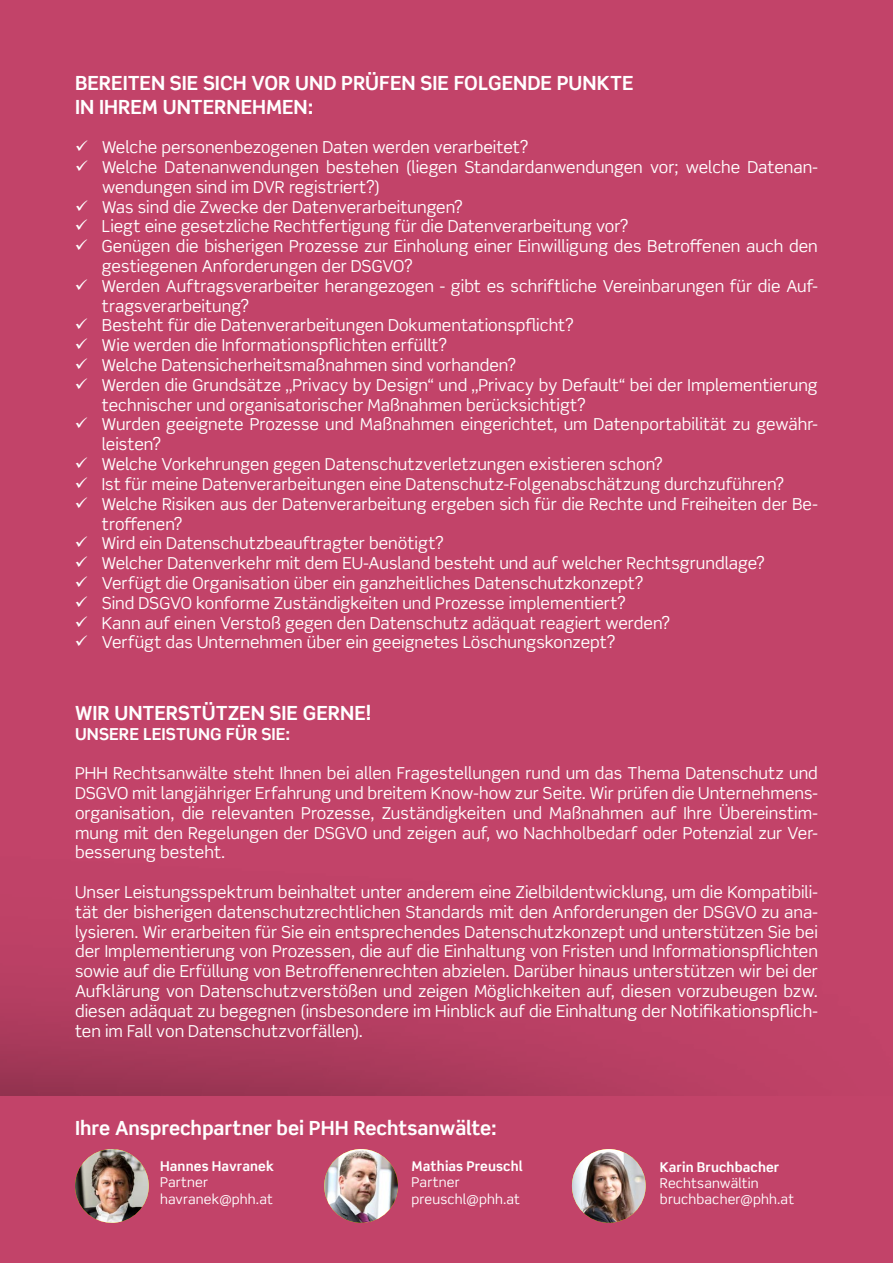
<style>
.page{position:relative;width:893px;height:1263px;background:#c24369}
.page>*{position:absolute;margin:0;border:0;box-sizing:border-box;transform-origin:0 0}
.t1{font:700 19.5px/23.4px "Scene Std";color:#fff}
.t2{font:16.5px/19.8px "Scene Std";color:#fff;text-align:justify}
.t3{font:700 16.5px "Scene Std";letter-spacing:.005em;color:#fff}
.t4{font:13.5px/16.2px "Scene Std";letter-spacing:.01em;color:#fff}
.t5{font:700 13.5px "Scene Std";letter-spacing:.01em;color:#fff}
</style>
<div class="page">
<img style="left:75px;top:1149px;width:74px;height:74px;border-radius:37px">
<img style="left:324px;top:1149px;width:74px;height:74px;border-radius:37px">
<img style="left:572px;top:1149px;width:74px;height:74px;border-radius:37px">
<p class="t1" style="left:75px;top:71px;width:560px">BEREITEN SIE SICH VOR UND PRÜFEN SIE FOLGENDE PUNKTE<br>IN IHREM UNTERNEHMEN:</p>
<p class="t2" style="left:102px;top:137px;width:718px;text-align:left">Welche personenbezogenen Daten werden verarbeitet?<br>Welche Datenanwendungen bestehen (liegen Standardanwendungen vor; welche Datenan&shy;wendungen sind im DVR registriert?)<br>Was sind die Zwecke der Datenverarbeitungen?<br>Liegt eine gesetzliche Rechtfertigung für die Datenverarbeitung vor?<br>Genügen die bisherigen Prozesse zur Einholung einer Einwilligung des Betroffenen auch den gestiegenen Anforderungen der DSGVO?<br>Werden Auftragsverarbeiter herangezogen - gibt es schriftliche Vereinbarungen für die Auf&shy;tragsverarbeitung?<br>Besteht für die Datenverarbeitungen Dokumentationspflicht?<br>Wie werden die Informationspflichten erfüllt?<br>Welche Datensicherheitsmaßnahmen sind vorhanden?<br>Werden die Grundsätze „Privacy by Design“ und „Privacy by Default“ bei der Implementierung technischer und organisatorischer Maßnahmen berücksichtigt?<br>Wurden geeignete Prozesse und Maßnahmen eingerichtet, um Datenportabilität zu gewähr&shy;leisten?<br>Welche Vorkehrungen gegen Datenschutzverletzungen existieren schon?<br>Ist für meine Datenverarbeitungen eine Datenschutz-Folgenabschätzung durchzuführen?<br>Welche Risiken aus der Datenverarbeitung ergeben sich für die Rechte und Freiheiten der Be&shy;troffenen?<br>Wird ein Datenschutzbeauftragter benötigt?<br>Welcher Datenverkehr mit dem EU-Ausland besteht und auf welcher Rechtsgrundlage?<br>Verfügt die Organisation über ein ganzheitliches Datenschutzkonzept?<br>Sind DSGVO konforme Zuständigkeiten und Prozesse implementiert?<br>Kann auf einen Verstoß gegen den Datenschutz adäquat reagiert werden?<br>Verfügt das Unternehmen über ein geeignetes Löschungskonzept?</p>
<p class="t1" style="left:75px;top:701px;width:298px">WIR UNTERSTÜTZEN SIE GERNE!</p>
<p class="t3" style="left:75px;top:723px;width:217px">UNSERE LEISTUNG FÜR SIE:</p>
<p class="t2" style="left:75px;top:763px;width:744px">PHH Rechtsanwälte steht Ihnen bei allen Fragestellungen rund um das Thema Datenschutz und DSGVO mit langjähriger Erfahrung und breitem Know-how zur Seite. Wir prüfen die Unternehmens&shy;organisation, die relevanten Prozesse, Zuständigkeiten und Maßnahmen auf Ihre Übereinstim&shy;mung mit den Regelungen der DSGVO und zeigen auf, wo Nachholbedarf oder Potenzial zur Ver&shy;besserung besteht.</p>
<p class="t2" style="left:75px;top:882px;width:744px">Unser Leistungsspektrum beinhaltet unter anderem eine Zielbildentwicklung, um die Kompatibili&shy;tät der bisherigen datenschutzrechtlichen Standards mit den Anforderungen der DSGVO zu ana&shy;lysieren. Wir erarbeiten für Sie ein entsprechendes Datenschutzkonzept und unterstützen Sie bei der Implementierung von Prozessen, die auf die Einhaltung von Fristen und Informationspflichten sowie auf die Erfüllung von Betroffenenrechten abzielen. Darüber hinaus unterstützen wir bei der Aufklärung von Datenschutzverstößen und zeigen Möglichkeiten auf, diesen vorzubeugen bzw. diesen adäquat zu begegnen (insbesondere im Hinblick auf die Einhaltung der Notifikationspflich&shy;ten im Fall von Datenschutzvorfällen).</p>
<p class="t1" style="left:75px;top:1116px;width:423px">Ihre Ansprechpartner bei PHH Rechtsanwälte:</p>
<p class="t5" style="left:160px;top:1158px;width:115px">Hannes Havranek</p>
<p class="t4" style="left:160px;top:1174px;width:114px">Partner havranek@phh.at</p>
<p class="t5" style="left:412px;top:1158px;width:113px">Mathias Preuschl</p>
<p class="t4" style="left:412px;top:1174px;width:110px">Partner preuschl@phh.at</p>
<p class="t5" style="left:660px;top:1158px;width:121px">Karin Bruchbacher</p>
<p class="t4" style="left:660px;top:1175px;width:136px">Rechtsanwältin bruchbacher@phh.at</p>
</div>
